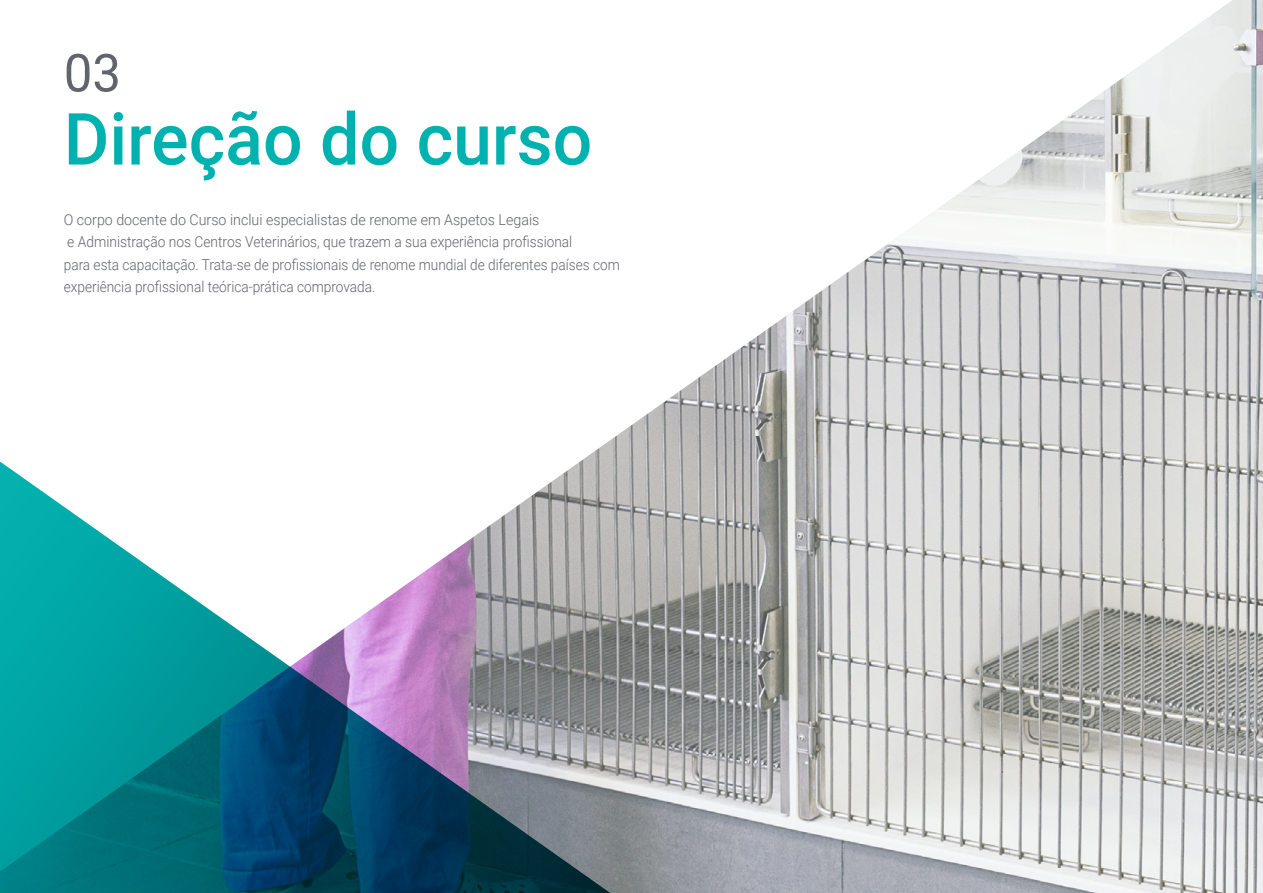
<style>
.page{position:relative;width:1263px;height:893px;background:#fff}
.page>*{position:absolute;margin:0;border:0;box-sizing:border-box;transform-origin:0 0}
.t1{font:500 72px "Roboto";color:#00b2af}
.t2{font:52.5px "Roboto";color:#61646a}
.t3{font:300 15px/22.5px "Roboto";color:#61646a;scale:.95 1}
</style>
<div class="page">
<img style="left:602px;top:0;width:661px;height:893px">
<svg style="left:0;top:446px;width:640px;height:447px"></svg>
<h2 class="t2" style="left:64px;top:36px;width:59px">03</h2>
<h1 class="t1" style="left:64px;top:89px;width:530px">Direção do curso</h1>
<p class="t3" style="left:64px;top:208px;width:587px">O corpo docente do Curso inclui especialistas de renome em Aspetos Legais<br>e Administração nos Centros Veterinários, que trazem a sua experiência profissional<br>para esta capacitação. Trata-se de profissionais de renome mundial de diferentes países com experiência profissional teórica-prática comprovada.</p>
</div>
